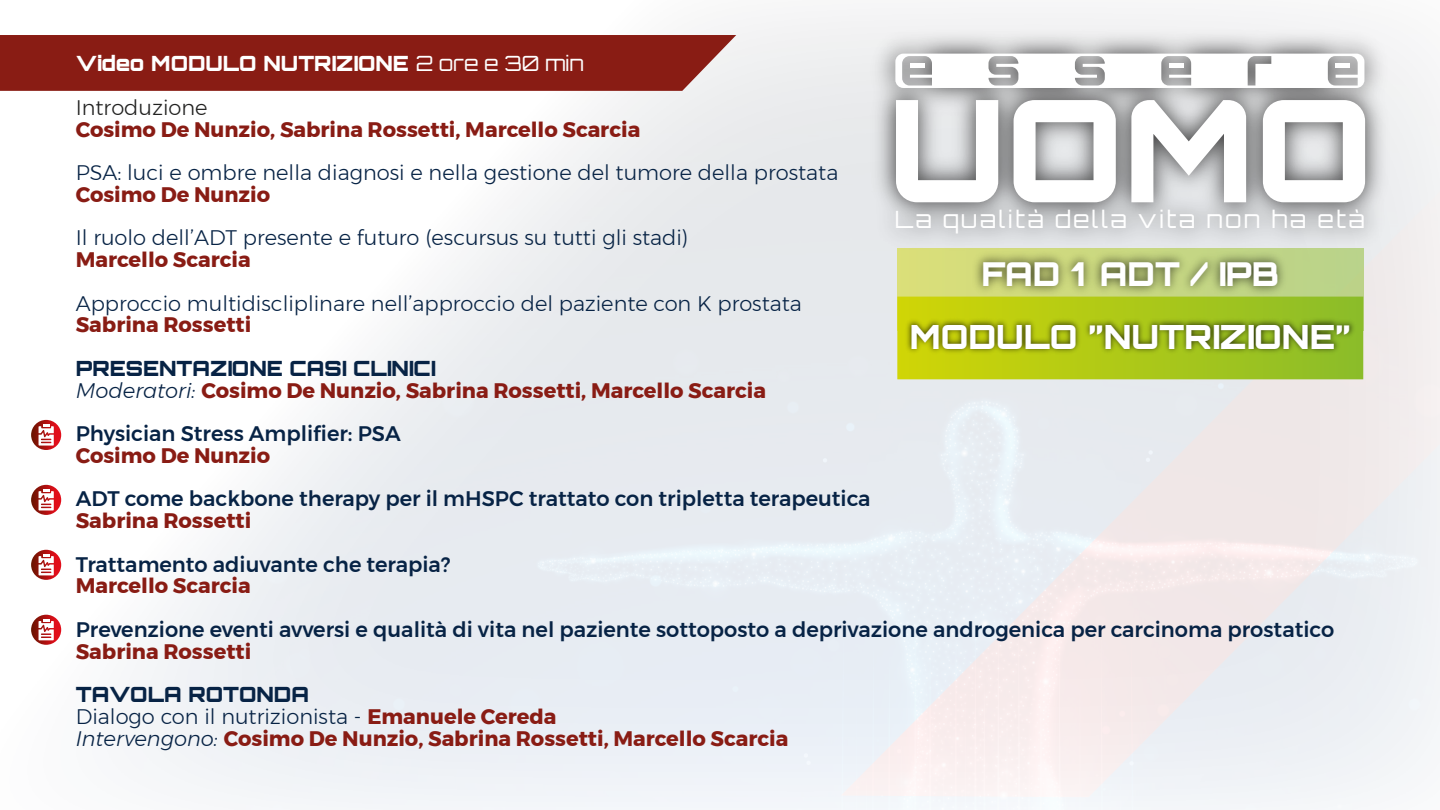
<style>
.page{position:relative;width:1440px;height:810px;background:#fff}
.page>*{position:absolute;margin:0;border:0;box-sizing:border-box;transform-origin:0 0}
.t1{font:900 33.38px "Orbitron";color:#fff}
.t2{font:900 32.92px "Orbitron";color:#fff}
.t3{font:23.77px "Orbitron";letter-spacing:.1em;color:#fff}
.t4{font:700 21px/43.5px "Montserrat";color:#891c14}
.t5{font:500 21px "Montserrat";color:#072345}
.t6{font:300 21px "Montserrat";color:#072345}
.t7{font:900 21px "Orbitron";color:#072345}
.t8{font:900 21px "Orbitron";color:#fff}
.t9{font:300 21px "Montserrat";color:#222221}
.s1{font-weight:400}
.s2{font-weight:300;font-style:italic;color:#072345}
.s3{font-weight:500;color:#072345}
.s4{font-weight:300;color:#072345}
</style>
<div class="page">
<img style="left:31px;top:13px;width:1409px;height:797px">
<svg style="left:31px;top:420px;width:30px;height:30px"></svg>
<svg style="left:39px;top:424px;width:15px;height:22px"></svg>
<svg style="left:31px;top:485px;width:30px;height:30px"></svg>
<svg style="left:39px;top:489px;width:15px;height:22px"></svg>
<svg style="left:31px;top:550px;width:30px;height:30px"></svg>
<svg style="left:39px;top:554px;width:15px;height:21px"></svg>
<svg style="left:31px;top:615px;width:30px;height:30px"></svg>
<svg style="left:39px;top:619px;width:15px;height:21px"></svg>
<div style="left:0;top:35px;width:736px;height:56px;background:#891c14"></div>
<img style="left:863px;top:22px;width:534px;height:243px">
<svg style="left:896px;top:100px;width:102px;height:102px"></svg>
<svg style="left:1014px;top:100px;width:102px;height:102px"></svg>
<svg style="left:1131px;top:100px;width:115px;height:102px"></svg>
<svg style="left:1263px;top:100px;width:102px;height:102px"></svg>
<svg style="left:895px;top:54px;width:469px;height:34px"></svg>
<hr style="left:1169px;top:64px;width:14px;height:4px;background:#fff">
<hr style="left:910px;top:64px;width:14px;height:4px;background:#fff">
<svg style="left:897px;top:248px;width:466px;height:49px;background:#c9d880"></svg>
<div style="left:897px;top:297px;width:466px;height:82px;background:linear-gradient(to right,#d0d506,#8bbc2a)"></div>
<img style="left:966px;top:242px;width:329px;height:70px">
<img style="left:901px;top:312px;width:459px;height:54px">
<p class="t8" style="left:76px;top:51px;width:510px">Video MODULO NUTRIZIONE <span class="s1">2 ore e 30 min</span></p>
<p class="t9" style="left:76px;top:92px;width:133px">Introduzione</p>
<p class="t4" style="left:76px;top:107px;width:566px">Cosimo De Nunzio, Sabrina Rossetti, Marcello Scarcia</p>
<p class="t6" style="left:76px;top:157px;width:764px">PSA: luci e ombre nella diagnosi e nella gestione del tumore della prostata</p>
<p class="t4" style="left:76px;top:173px;width:196px">Cosimo De Nunzio</p>
<p class="t6" style="left:76px;top:222px;width:614px">Il ruolo dell’ADT presente e futuro (escursus su tutti gli stadi)</p>
<p class="t4" style="left:76px;top:238px;width:177px">Marcello Scarcia</p>
<p class="t6" style="left:76px;top:287px;width:728px">Approccio multidiscliplinare nell’approccio del paziente con K prostata</p>
<p class="t4" style="left:76px;top:303px;width:177px">Sabrina Rossetti</p>
<p class="t7" style="left:76px;top:355px;width:361px">PRESENTAZIONE CASI CLINICI</p>
<p class="t4" style="left:76px;top:368px;width:692px"><span class="s2">Moderatori:</span> Cosimo De Nunzio, Sabrina Rossetti, Marcello Scarcia<br><span class="s3">Physician Stress Amplifier: PSA</span></p>
<p class="t4" style="left:76px;top:434px;width:196px">Cosimo De Nunzio</p>
<p class="t5" style="left:76px;top:482px;width:796px">ADT come backbone therapy per il mHSPC trattato con tripletta terapeutica</p>
<p class="t4" style="left:76px;top:499px;width:177px">Sabrina Rossetti</p>
<p class="t5" style="left:76px;top:548px;width:376px">Trattamento adiuvante che terapia?</p>
<p class="t4" style="left:76px;top:564px;width:177px">Marcello Scarcia</p>
<p class="t5" style="left:76px;top:613px;width:1260px">Prevenzione eventi avversi e qualità di vita nel paziente sottoposto a deprivazione androgenica per carcinoma prostatico</p>
<p class="t4" style="left:76px;top:629px;width:177px">Sabrina Rossetti</p>
<p class="t7" style="left:76px;top:682px;width:235px">TAVOLA ROTONDA</p>
<p class="t4" style="left:76px;top:706px;width:714px;line-height:21.8px"><span class="s4">Dialogo con il nutrizionista -</span> Emanuele Cereda<br><span class="s2">Intervengono:</span> Cosimo De Nunzio, Sabrina Rossetti, Marcello Scarcia</p>
<p class="t3" style="left:895px;top:205px;width:472px">La qualità della vita non ha età</p>
<h2 class="t2" style="left:981px;top:254px;width:299px">FAD 1 ADT / IPB</h2>
<h1 class="t1" style="left:910px;top:316px;width:443px">MODULO ”NUTRIZIONE”</h1>
</div>
